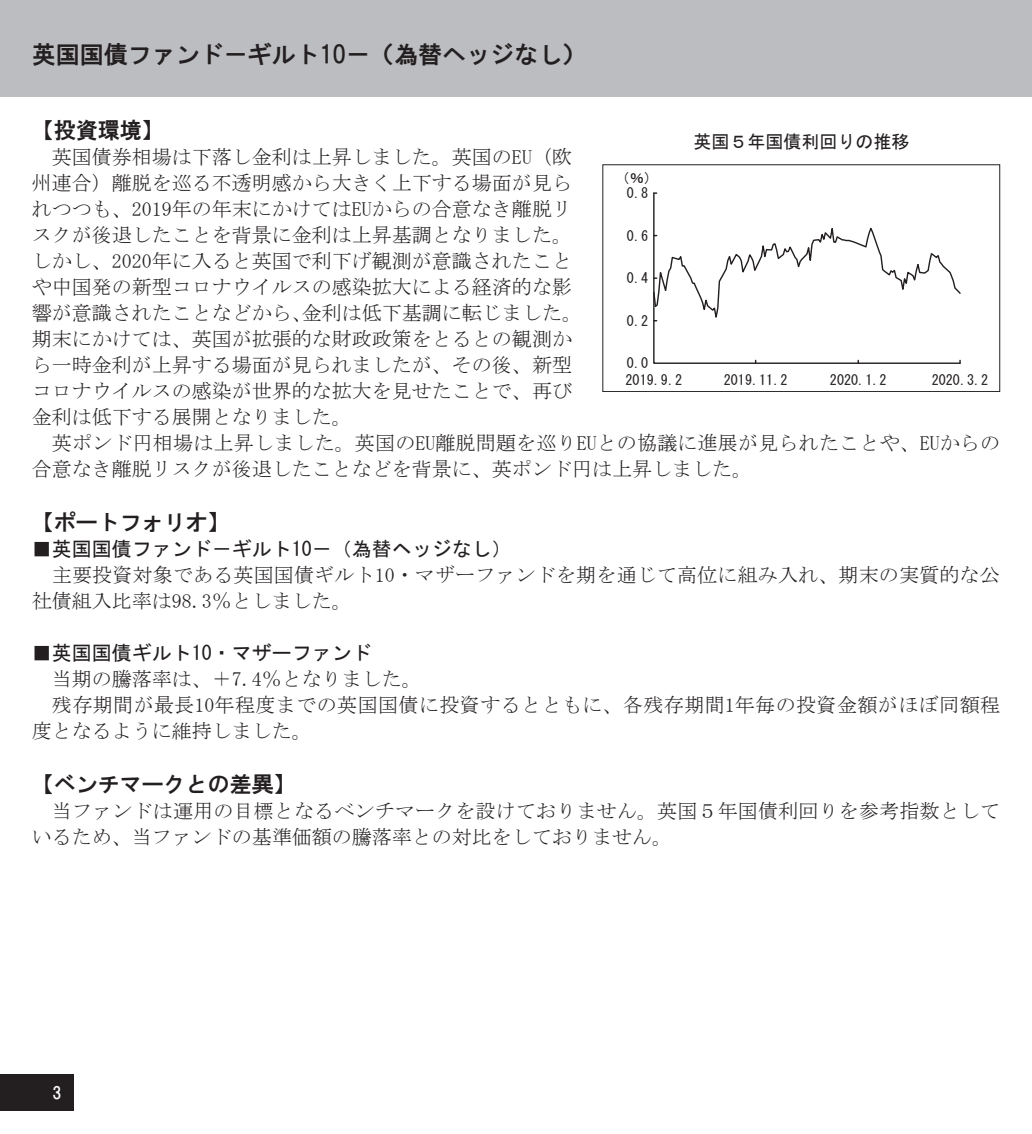
<style>
.page{position:relative;width:1032px;height:1134px;background:#fff}
.page>*{position:absolute;margin:0;border:0;box-sizing:border-box;transform-origin:0 0}
.t1{font:24px "HGS Gothic E";color:#231f20}
.t2{font:22px "HGS Gothic E";color:#231f20}
.t3{font:20px/26px "MS Mincho";color:#231f20}
.t4{font:20px "MS Mincho";letter-spacing:.02em;color:#231f20}
.t5{font:20px "MS Gothic";color:#231f20}
.t6{font:18px "MS Gothic";color:#231f20}
.t7{font:16.6px "HGS Gothic E";color:#fff}
.t8{font:14.2px/17px "MS Gothic";color:#231f20}
</style>
<div class="page">
<div style="left:0;top:1074px;width:74px;height:37px;background:#231f20"></div>
<div style="left:0;top:0;width:1032px;height:96px;background:#bcbdc0"></div>
<div style="left:602px;top:164px;width:398px;height:228px;border:1px solid #231f20"></div>
<svg style="left:653px;top:192px;width:308px;height:172px"></svg>
<p class="t1" style="left:32px;top:42px;width:556px">英国国債ファンド－ギルト10－（為替ヘッジなし）</p>
<p class="t2" style="left:32px;top:119px;width:133px">【投資環境】</p>
<p class="t3" style="left:32px;top:144px;width:552px;text-indent:20px">英国債券相場は下落し金利は上昇しました。英国のEU（欧州連合）離脱を巡る不透明感から大きく上下する場面が見られつつも、2019年の年末にかけてはEUからの合意なき離脱リスクが後退したことを背景に金利は上昇基調となりました。しかし、2020年に入ると英国で利下げ観測が意識されたことや中国発の新型コロナウイルスの感染拡大による経済的な影響が意識されたことなどから、金利は低下基調に転じました。期末にかけては、英国が拡張的な財政政策をとるとの観測から一時金利が上昇する場面が見られましたが、その後、新型コロナウイルスの感染が世界的な拡大を見せたことで、再び金利は低下する展開となりました。</p>
<p class="t3" style="left:32px;top:430px;width:970px;text-indent:20px">英ポンド円相場は上昇しました。英国のEU離脱問題を巡りEUとの協議に進展が見られたことや、EUからの合意なき離脱リスクが後退したことなどを背景に、英ポンド円は上昇しました。</p>
<p class="t2" style="left:32px;top:511px;width:199px">【ポートフォリオ】</p>
<p class="t5" style="left:32px;top:539px;width:481px">■英国国債ファンド－ギルト10－（為替ヘッジなし）</p>
<p class="t3" style="left:32px;top:562px;width:969px;text-indent:20px">主要投資対象である英国国債ギルト10・マザーファンドを期を通じて高位に組み入れ、期末の実質的な公社債組入比率は98.3％としました。</p>
<p class="t5" style="left:32px;top:643px;width:341px">■英国国債ギルト10・マザーファンド</p>
<p class="t3" style="left:52px;top:666px;width:371px">当期の騰落率は、＋7.4％となりました。</p>
<p class="t4" style="left:52px;top:695px;width:950px">残存期間が最長10年程度までの英国国債に投資するとともに、各残存期間1年毎の投資金額がほぼ同額程</p>
<p class="t3" style="left:32px;top:718px;width:281px">度となるように維持しました。</p>
<p class="t2" style="left:32px;top:773px;width:265px">【ベンチマークとの差異】</p>
<p class="t3" style="left:32px;top:798px;width:970px;text-indent:20px">当ファンドは運用の目標となるベンチマークを設けておりません。英国５年国債利回りを参考指数としているため、当ファンドの基準価額の騰落率との対比をしておりません。</p>
<p class="t6" style="left:693px;top:133px;width:217px">英国５年国債利回りの推移</p>
<p class="t8" style="left:615px;top:169px;width:44px">（％）</p>
<p class="t8" style="left:627px;top:185px;width:23px">0.8</p>
<p class="t8" style="left:627px;top:227px;width:23px">0.6</p>
<p class="t8" style="left:627px;top:270px;width:23px">0.4</p>
<p class="t8" style="left:627px;top:312px;width:23px">0.2</p>
<p class="t8" style="left:625px;top:355px;width:58px">0.0<br>2019.9.2</p>
<p class="t8" style="left:724px;top:372px;width:65px">2019.11.2</p>
<p class="t8" style="left:830px;top:372px;width:58px">2020.1.2</p>
<p class="t8" style="left:932px;top:372px;width:58px">2020.3.2</p>
<p class="t7" style="left:52px;top:1085px;width:11px">3</p>
</div>
